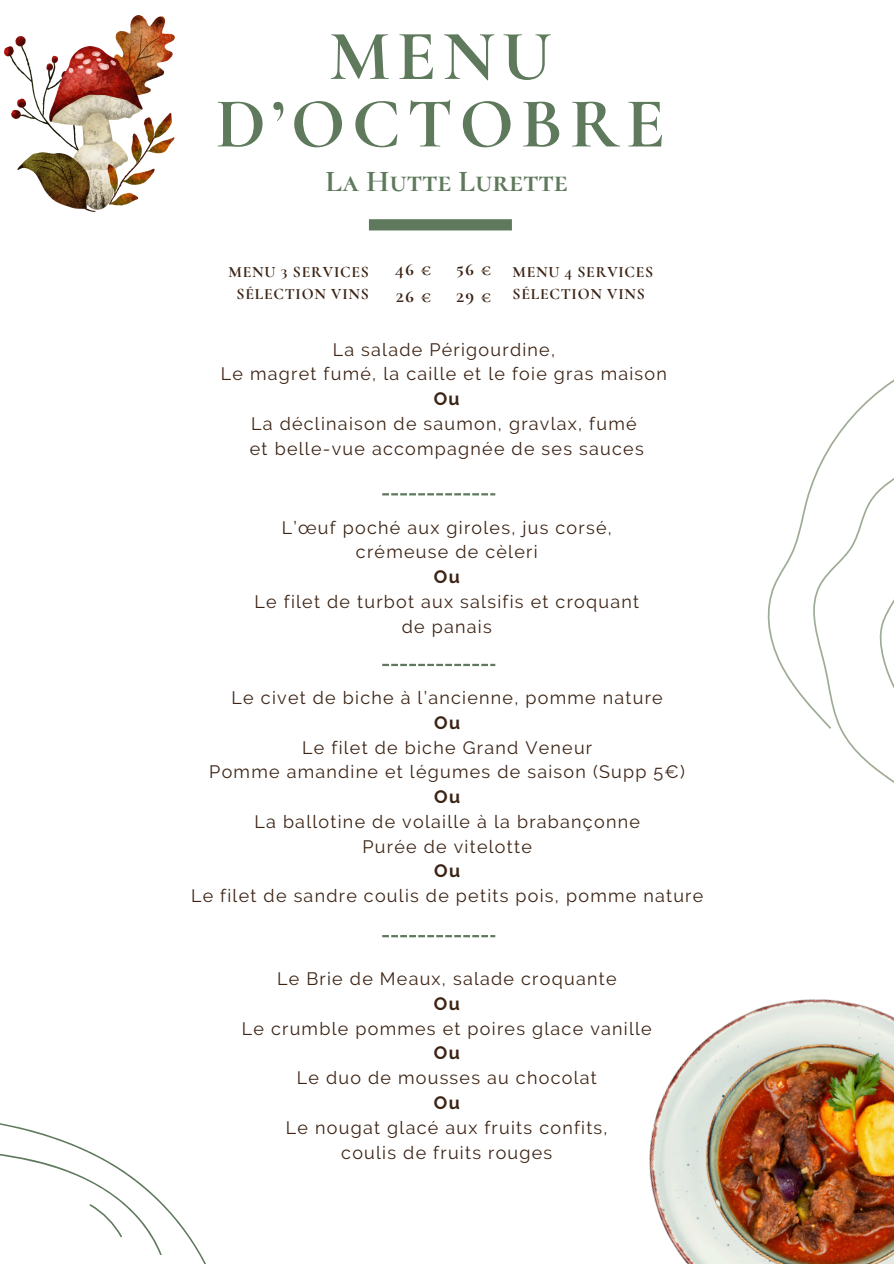
<style>
.page{position:relative;width:894px;height:1264px;background:#fff}
.page>*{position:absolute;margin:0;border:0;box-sizing:border-box;transform-origin:0 0}
.t1{font:700 71.4px/67.5px "Cormorant Garamond";letter-spacing:.09em;color:#5e795c;text-align:center}
.t2{font:700 30.45px "Cormorant SC";color:#5e795c}
.t3{font:17.85px/24.8px "Raleway";letter-spacing:.07em;color:#3c2415;text-align:center}
.t4{font:700 17.85px "Cormorant SC";letter-spacing:.07em;color:#3c2415}
.t5{font:700 15.6px "Cormorant SC";letter-spacing:.05em;color:#3c2415}
.s1{font-weight:700}
</style>
<div class="page">
<svg style="left:767px;top:380px;width:126px;height:402px"></svg>
<div style="left:369px;top:219px;width:142px;height:11px;background:#5e795c"></div>
<svg style="left:382px;top:493px;width:113px;height:2px"></svg>
<svg style="left:382px;top:663px;width:113px;height:3px"></svg>
<svg style="left:382px;top:935px;width:113px;height:2px"></svg>
<svg style="left:0;top:1123px;width:206px;height:140px"></svg>
<svg style="left:0;top:1152px;width:162px;height:103px"></svg>
<img style="left:4px;top:15px;width:170px;height:196px">
<img style="left:649px;top:999px;width:244px;height:264px">
<h3 class="t1" style="left:216px;top:22px;width:451px">MENU<br>D’OCTOBRE</h3>
<p class="t2" style="left:325px;top:163px;width:244px">La Hutte Lurette</p>
<p class="t5" style="left:228px;top:263px;width:142px">MENU 3 SERVICES</p>
<p class="t5" style="left:236px;top:284px;width:134px">SÉLECTION VINS</p>
<h4 class="t4" style="left:395px;top:258px;width:38px">46 €</h4>
<h4 class="t4" style="left:395px;top:285px;width:37px">26 €</h4>
<h4 class="t4" style="left:456px;top:258px;width:37px">56 €</h4>
<p class="t4" style="left:456px;top:285px;width:37px">29 €</p>
<h3 class="t5" style="left:512px;top:263px;width:142px">MENU 4 SERVICES</h3>
<h3 class="t5" style="left:512px;top:284px;width:134px">SÉLECTION VINS</h3>
<p class="t3" style="left:221px;top:337px;width:447px">La salade Périgourdine,<br>Le magret fumé, la caille et le foie gras maison<br><span class="s1">Ou<br></span>La déclinaison de saumon, gravlax, fumé<br>et belle-vue accompagnée de ses sauces</p>
<h3 class="t3" style="left:254px;top:515px;width:386px">L’œuf poché aux giroles, jus corsé, crémeuse de cèleri<br><span class="s1">Ou<br></span>Le filet de turbot aux salsifis et croquant de panais</h3>
<p class="t3" style="left:191px;top:685px;width:513px">Le civet de biche à l’ancienne, pomme nature<br><span class="s1">Ou<br></span>Le filet de biche Grand Veneur<br>Pomme amandine et légumes de saison (Supp 5€)<br><span class="s1">Ou<br></span>La ballotine de volaille à la brabançonne<br>Purée de vitelotte<br><span class="s1">Ou<br></span>Le filet de sandre coulis de petits pois, pomme nature</p>
<p class="t3" style="left:242px;top:966px;width:411px">Le Brie de Meaux, salade croquante<br><span class="s1">Ou<br></span>Le crumble pommes et poires glace vanille<br><span class="s1">Ou<br></span>Le duo de mousses au chocolat<br><span class="s1">Ou<br></span>Le nougat glacé aux fruits confits,<br>coulis de fruits rouges</p>
</div>
